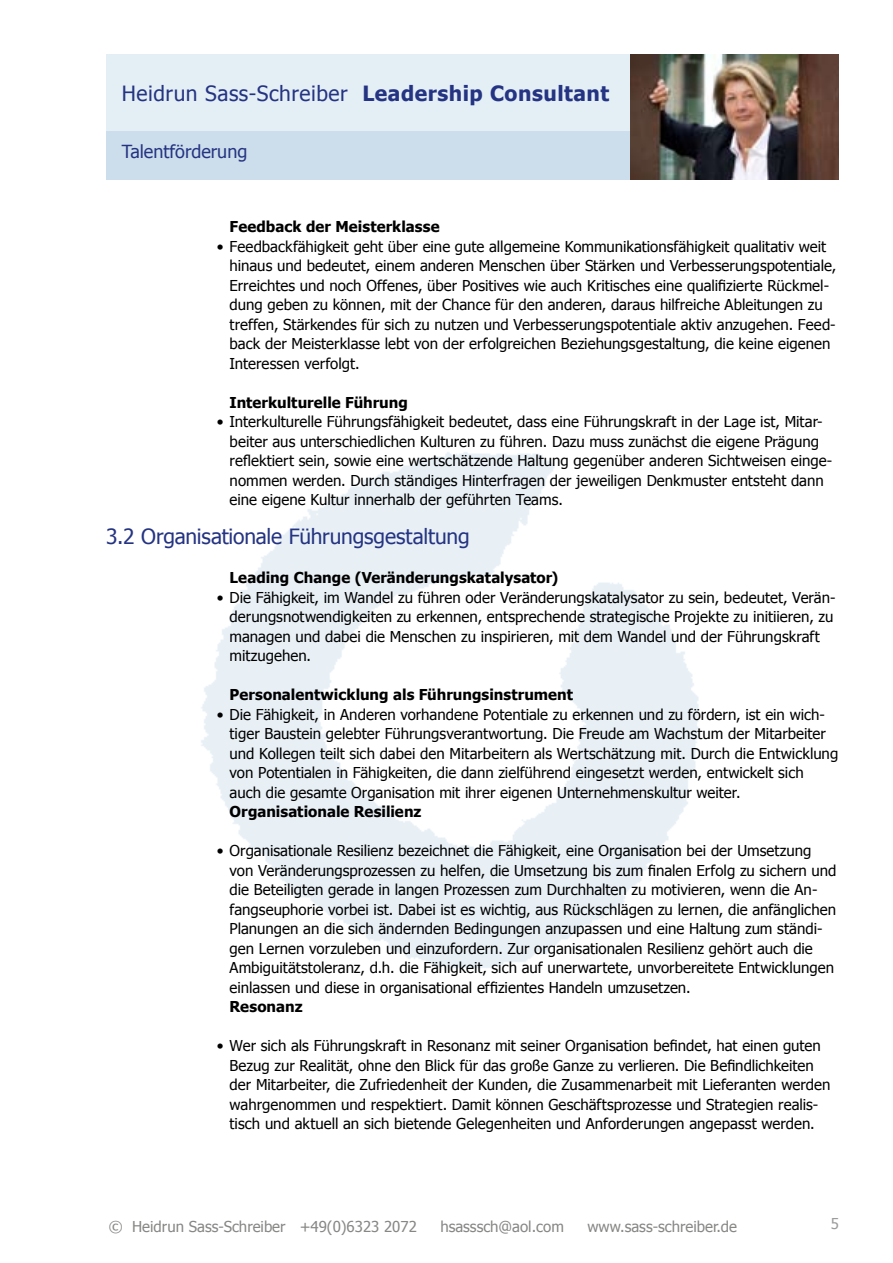
<style>
.page{position:relative;width:893px;height:1263px;background:#fff}
.page>*{position:absolute;margin:0;border:0;box-sizing:border-box;transform-origin:0 0}
.t1{font:21px "Tahoma";letter-spacing:.025em;color:#253482}
.t2{font:21px "Tahoma";letter-spacing:-.005em;color:#253482}
.t3{font:18px "Tahoma";color:#253482}
.t4{font:15px/19.5px "Tahoma";color:#000}
.t5{font:700 15px "Tahoma";color:#000}
.t6{font:15px "Tahoma";color:#878786}
.s1{font-weight:700}
</style>
<div class="page">
<div style="left:106px;top:54px;width:700px;height:125px;background:#e4eef5"></div>
<div style="left:106px;top:131px;width:700px;height:48px;background:#ccdeeb"></div>
<img style="left:631px;top:54px;width:208px;height:125px">
<h1 class="t1" style="left:122px;top:80px;width:489px">Heidrun Sass-Schreiber <span class="s1">Leadership Consultant</span></h1>
<p class="t3" style="left:122px;top:140px;width:127px">Talentförderung</p>
<p class="t5" style="left:230px;top:217px;width:212px">Feedback der Meisterklasse</p>
<p class="t4" style="left:230px;top:236px;width:608px;text-indent:-13px">• Feedbackfähigkeit geht über eine gute allgemeine Kommunikationsfähigkeit qualitativ weit hinaus und bedeutet, einem anderen Menschen über Stärken und Verbesserungspotentiale, Erreichtes und noch Offenes, über Positives wie auch Kritisches eine qualifizierte Rückmel&shy;dung geben zu können, mit der Chance für den anderen, daraus hilfreiche Ableitungen zu treffen, Stärkendes für sich zu nutzen und Verbesserungspotentiale aktiv anzugehen. Feed&shy;back der Meisterklasse lebt von der erfolgreichen Beziehungsgestaltung, die keine eigenen Interessen verfolgt.</p>
<p class="t5" style="left:230px;top:393px;width:180px">Interkulturelle Führung</p>
<p class="t4" style="left:230px;top:411px;width:604px;text-indent:-13px">• Interkulturelle Führungsfähigkeit bedeutet, dass eine Führungskraft in der Lage ist, Mitar&shy;beiter aus unterschiedlichen Kulturen zu führen. Dazu muss zunächst die eigene Prägung reflektiert sein, sowie eine wertschätzende Haltung gegenüber anderen Sichtweisen einge&shy;nommen werden. Durch ständiges Hinterfragen der jeweiligen Denkmuster entsteht dann eine eigene Kultur innerhalb der geführten Teams.</p>
<h1 class="t2" style="left:106px;top:523px;width:365px">3.2 Organisationale Führungsgestaltung</h1>
<p class="t5" style="left:230px;top:568px;width:330px">Leading Change (Veränderungskatalysator)</p>
<p class="t4" style="left:230px;top:587px;width:607px;text-indent:-13px">• Die Fähigkeit, im Wandel zu führen oder Veränderungskatalysator zu sein, bedeutet, Verän&shy;derungsnotwendigkeiten zu erkennen, entsprechende strategische Projekte zu initiieren, zu managen und dabei die Menschen zu inspirieren, mit dem Wandel und der Führungskraft mitzugehen.</p>
<p class="t5" style="left:230px;top:685px;width:345px">Personalentwicklung als Führungsinstrument</p>
<p class="t4" style="left:230px;top:704px;width:610px;text-indent:-13px">• Die Fähigkeit, in Anderen vorhandene Potentiale zu erkennen und zu fördern, ist ein wich&shy;tiger Baustein gelebter Führungsverantwortung. Die Freude am Wachstum der Mitarbeiter und Kollegen teilt sich dabei den Mitarbeitern als Wertschätzung mit. Durch die Entwicklung von Potentialen in Fähigkeiten, die dann zielführend eingesetzt werden, entwickelt sich auch die gesamte Organisation mit ihrer eigenen Unternehmenskultur weiter.</p>
<p class="t5" style="left:230px;top:802px;width:193px">Organisationale Resilienz</p>
<p class="t4" style="left:230px;top:840px;width:608px;text-indent:-13px">• Organisationale Resilienz bezeichnet die Fähigkeit, eine Organisation bei der Umsetzung von Veränderungsprozessen zu helfen, die Umsetzung bis zum finalen Erfolg zu sichern und die Beteiligten gerade in langen Prozessen zum Durchhalten zu motivieren, wenn die An&shy;fangseuphorie vorbei ist. Dabei ist es wichtig, aus Rückschlägen zu lernen, die anfänglichen Planungen an die sich ändernden Bedingungen anzupassen und eine Haltung zum ständi&shy;gen Lernen vorzuleben und einzufordern. Zur organisationalen Resilienz gehört auch die Ambiguitätstoleranz, d.h. die Fähigkeit, sich auf unerwartete, unvorbereitete Entwicklungen einlassen und diese in organisational effizientes Handeln umzusetzen.</p>
<p class="t5" style="left:230px;top:997px;width:75px">Resonanz</p>
<p class="t4" style="left:230px;top:1035px;width:602px;text-indent:-13px">• Wer sich als Führungskraft in Resonanz mit seiner Organisation befindet, hat einen guten Bezug zur Realität, ohne den Blick für das große Ganze zu verlieren. Die Befindlichkeiten der Mitarbeiter, die Zufriedenheit der Kunden, die Zusammenarbeit mit Lieferanten werden wahrgenommen und respektiert. Damit können Geschäftsprozesse und Strategien realis&shy;tisch und aktuell an sich bietende Gelegenheiten und Anforderungen angepasst werden.</p>
<p class="t6" style="left:109px;top:1217px;width:309px">© Heidrun Sass-Schreiber +49(0)6323 2072</p>
<p class="t6" style="left:440px;top:1217px;width:125px">hsasssch@aol.com</p>
<p class="t6" style="left:587px;top:1217px;width:151px">www.sass-schreiber.de</p>
</div>
